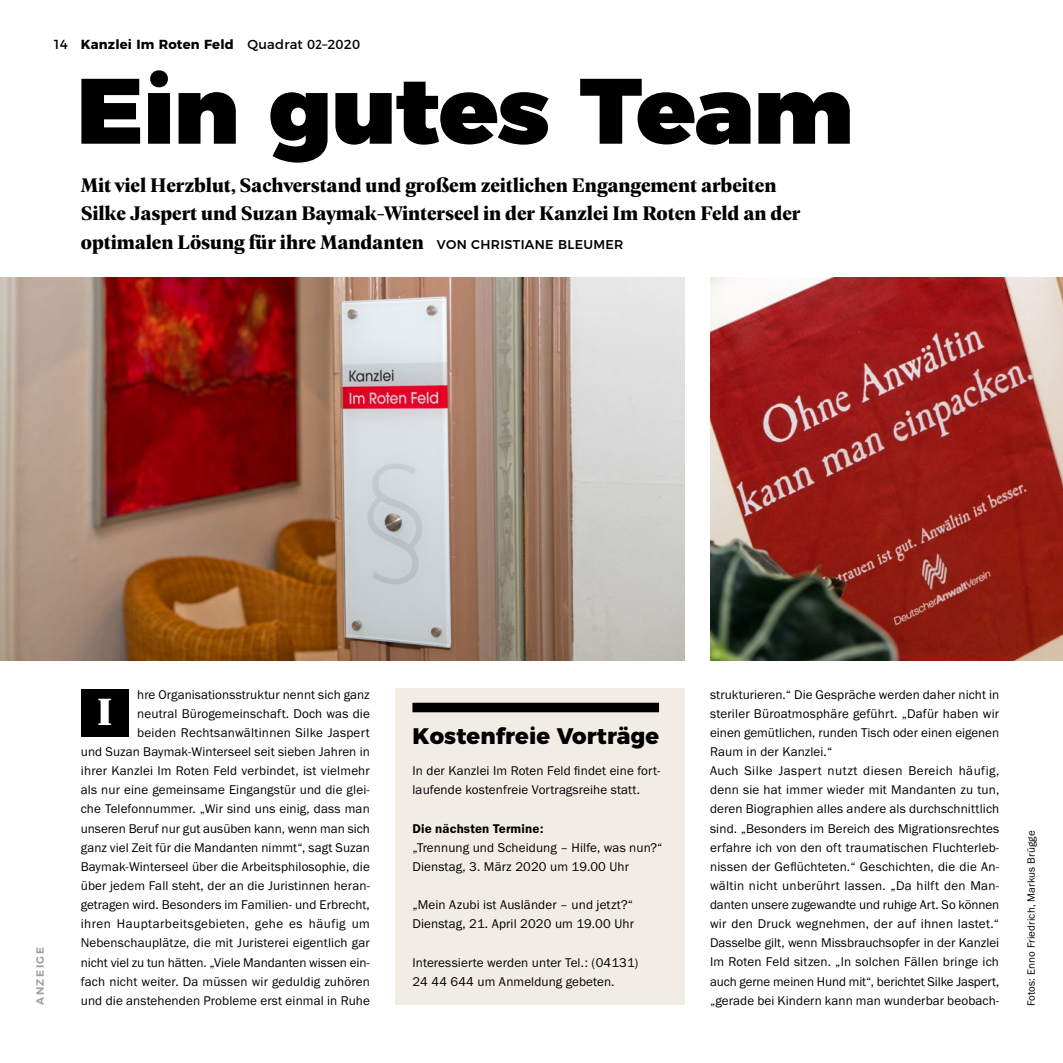
<style>
.page{position:relative;width:1063px;height:1063px;background:#fff}
.page>*{position:absolute;margin:0;border:0;box-sizing:border-box;transform-origin:0 0}
.t1{font:900 92.7px "Montserrat";letter-spacing:-.015em;color:#000;scale:1.05 1}
.t2{font:900 40.5px "Geller Headline";color:#fff}
.t3{font:800 22.5px "Montserrat";letter-spacing:.005em;color:#000}
.t4{font:700 21px/28.7px "Geller Headline";color:#000}
.t5{font:13.2px/19.2px "Franklin Gothic URW Boo";letter-spacing:.01em;color:#000}
.t6{font:700 13.2px "Montserrat";letter-spacing:.015em;color:#000}
.t7{font:13.2px "Franklin Gothic URW Dem";letter-spacing:.01em;color:#000}
.t8{font:10.95px "Franklin Gothic URW Boo";letter-spacing:.01em;color:#000}
.t9{font:600 10.5px "Montserrat";letter-spacing:.14em;color:#9d9e9e}
.s1{font-weight:400}
.s2{font-family:"Montserrat";font-weight:500;font-size:12.75px}
</style>
<div class="page">
<div style="left:81px;top:689px;width:48px;height:48px;background:#000"></div>
<div style="left:395px;top:688px;width:290px;height:317px;background:#f1ece4"></div>
<div style="left:412px;top:703px;width:247px;height:9px;background:#000"></div>
<img style="left:0;top:278px;width:685px;height:382px">
<img style="left:710px;top:278px;width:353px;height:382px">
<p class="t6" style="left:53px;top:33px;width:309px"><span class="s1">14</span> Kanzlei Im Roten Feld <span class="s1">Quadrat 02–2020</span></p>
<h1 class="t1" style="left:77px;top:33px;width:742px">Ein gutes Team</h1>
<h3 class="t4" style="left:81px;top:169px;width:721px">Mit viel Herzblut, Sachverstand und großem zeitlichen Engangement arbeiten<br>Silke Jaspert und Suzan Baymak-Winterseel in der Kanzlei Im Roten Feld an der optimalen Lösung für ihre Mandanten <span class="s2">VON CHRISTIANE BLEUMER</span></h3>
<p class="t9" style="left:32px;top:1005px;width:59px;rotate:-90deg">ANZEIGE</p>
<p class="t5" style="left:81px;top:684px;width:291px;text-align:right">hre Organisationsstruktur nennt sich ganz<br>neutral Bürogemeinschaft. Doch was die<br>beiden Rechtsanwältinnen Silke Jaspert<br>und Suzan Baymak-Winterseel seit sieben Jahren in ihrer Kanzlei Im Roten Feld verbindet, ist vielmehr als nur eine gemeinsame Eingangstür und die glei&shy;che Telefonnummer. „Wir sind uns einig, dass man unseren Beruf nur gut ausüben kann, wenn man sich ganz viel Zeit für die Mandanten nimmt“, sagt Suzan Baymak-Winterseel über die Arbeitsphilosophie, die über jedem Fall steht, der an die Juristinnen heran&shy;getragen wird. Besonders im Familien- und Erbrecht, ihren Hauptarbeitsgebieten, gehe es häufig um Nebenschauplätze, die mit Juristerei eigentlich gar nicht viel zu tun hätten. „Viele Mandanten wissen ein&shy;fach nicht weiter. Da müssen wir geduldig zuhören und die anstehenden Probleme erst einmal in Ruhe</p>
<p class="t5" style="left:710px;top:684px;width:291px">strukturieren.“ Die Gespräche werden daher nicht in steriler Büroatmosphäre geführt. „Dafür haben wir einen gemütlichen, runden Tisch oder einen eigenen Raum in der Kanzlei.“<br>Auch Silke Jaspert nutzt diesen Bereich häufig, denn sie hat immer wieder mit Mandanten zu tun, deren Biographien alles andere als durchschnittlich sind. „Besonders im Bereich des Migrationsrechtes erfahre ich von den oft traumatischen Fluchterleb&shy;nissen der Geflüchteten.“ Geschichten, die die An&shy;wältin nicht unberührt lassen. „Da hilft den Man&shy;danten unsere zugewandte und ruhige Art. So können wir den Druck wegnehmen, der auf ihnen lastet.“ Dasselbe gilt, wenn Missbrauchsopfer in der Kanzlei Im Roten Feld sitzen. „In solchen Fällen bringe ich auch gerne meinen Hund mit“, berichtet Silke Jaspert, „gerade bei Kindern kann man wunderbar beobach-</p>
<h2 class="t2" style="left:97px;top:683px;width:17px">I</h2>
<h3 class="t3" style="left:412px;top:718px;width:248px">Kostenfreie Vorträge</h3>
<p class="t5" style="left:412px;top:761px;width:249px">In der Kanzlei Im Roten Feld findet eine fort&shy;laufende kostenfreie Vortragsreihe statt.</p>
<p class="t7" style="left:412px;top:820px;width:133px">Die nächsten Termine:</p>
<p class="t5" style="left:412px;top:837px;width:252px">„Trennung und Scheidung – Hilfe, was nun?“<br>Dienstag, 3. März 2020 um 19.00 Uhr</p>
<p class="t5" style="left:412px;top:895px;width:223px">„Mein Azubi ist Ausländer – und jetzt?“<br>Dienstag, 21. April 2020 um 19.00 Uhr</p>
<p class="t5" style="left:412px;top:952px;width:227px">Interessierte werden unter Tel.: (04131)<br>24 44 644 um Anmeldung gebeten.</p>
<p class="t8" style="left:1024px;top:1006px;width:177px;rotate:-90deg">Fotos: Enno Friedrich, Markus Brügge</p>
</div>
